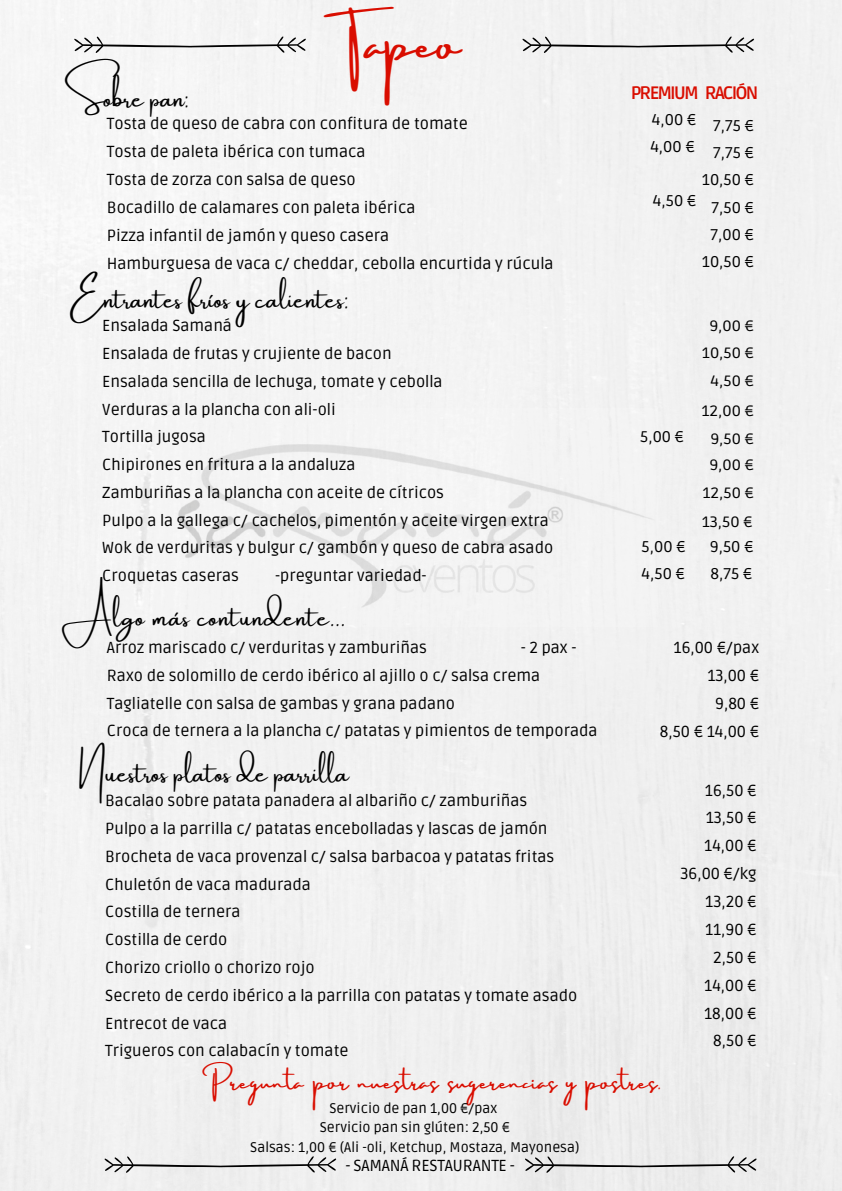
<style>
.page{position:relative;width:842px;height:1191px;background:#fff}
.page>*{position:absolute;margin:0;border:0;box-sizing:border-box;transform-origin:0 0}
.t1{font:45.9px "Amsterdam Three";color:#d90d00}
.t2{font:25px "Amsterdam One";color:#000}
.t3{font:25px "Amsterdam One";letter-spacing:.03em;color:#000}
.t4{font:21px "Amsterdam Three";letter-spacing:.035em;color:#d90d00}
.t5{font:700 18px "Ruda";letter-spacing:-.11em;color:#d90d00}
.t6{font:16.1px/28px "Ruda";color:#000}
.t7{font:16px/27.7px "Ruda";color:#000}
.t8{font:15.6px/27.2px "Ruda";color:#000;text-align:right}
.t9{font:15.5px "Ruda";color:#000}
.t10{font:15px/27.8px "Ruda";color:#000;text-align:center;scale:1.07 1}
.t11{font:14px/19.5px "Ruda";color:#000;text-align:center}
</style>
<div class="page">
<div style="left:0;top:0;width:842px;height:1190px;background:#f1f1f1"></div>
<svg style="left:74px;top:36px;width:232px;height:17px"></svg>
<svg style="left:522px;top:36px;width:232px;height:17px"></svg>
<img style="left:105px;top:408px;width:552px;height:218px">
<svg style="left:525px;top:1155px;width:232px;height:17px;background:#cbcbcb"></svg>
<svg style="left:104px;top:1155px;width:232px;height:17px"></svg>
<h1 class="t1" style="left:347px;top:18px;width:115px">Tapeo</h1>
<h2 class="t2" style="left:64px;top:85px;width:126px">Sobre pan:</h2>
<p class="t6" style="left:107px;top:110px;width:448px">Tosta de queso de cabra con confitura de tomate<br>Tosta de paleta ibérica con tumaca<br>Tosta de zorza con salsa de queso<br>Bocadillo de calamares con paleta ibérica<br>Pizza infantil de jamón y queso casera<br>Hamburguesa de vaca c/ cheddar, cebolla encurtida y rúcula</p>
<p class="t8" style="left:702px;top:112px;width:54px">7,75 €<br>7,75 €<br>10,50 €<br>7,50 €<br>7,00 €<br>10,50 €</p>
<p class="t5" style="left:631px;top:82px;width:129px">PREMIUM RACIÓN</p>
<p class="t8" style="left:650px;top:106px;width:48px;text-align:left">4,00 €<br>4,00 €</p>
<p class="t8" style="left:653px;top:188px;width:45px">4,50 €</p>
<h2 class="t2" style="left:69px;top:286px;width:281px">Entrantes fríos y calientes:</h2>
<p class="t7" style="left:102px;top:312px;width:452px">Ensalada Samaná<br>Ensalada de frutas y crujiente de bacon<br>Ensalada sencilla de lechuga, tomate y cebolla<br>Verduras a la plancha con ali-oli<br>Tortilla jugosa<br>Chipirones en fritura a la andaluza<br>Zamburiñas a la plancha con aceite de cítricos<br>Pulpo a la gallega c/ cachelos, pimentón y aceite virgen extra Wok de verduritas y bulgur c/ gambón y queso de cabra asado Croquetas caseras</p>
<p class="t10" style="left:702px;top:312px;width:50px">9,00 €<br>10,50 €<br>4,50 €</p>
<p class="t10" style="left:701px;top:397px;width:51px;text-align:right">12,00 €<br>9,50 €</p>
<p class="t10" style="left:702px;top:451px;width:50px">9,00 €<br>12,50 €</p>
<p class="t10" style="left:702px;top:508px;width:49px">13,50 €</p>
<p class="t9" style="left:640px;top:428px;width:45px">5,00 €</p>
<p class="t8" style="left:642px;top:533px;width:46px">5,00 €</p>
<p class="t8" style="left:710px;top:533px;width:45px">9,50 €</p>
<p class="t8" style="left:642px;top:560px;width:45px">4,50 €</p>
<p class="t8" style="left:710px;top:560px;width:43px">8,75 €</p>
<p class="t7" style="left:275px;top:562px;width:153px">-preguntar variedad-</p>
<h2 class="t3" style="left:62px;top:603px;width:285px">Algo más contundente...</h2>
<p class="t7" style="left:107px;top:634px;width:322px">Arroz mariscado c/ verduritas y zamburiñas</p>
<p class="t7" style="left:107px;top:634px;width:492px;text-indent:414px">-2pax-Raxo de solomillo de cerdo ibérico al ajillo o c/ salsa crema Tagliatelle con salsa de gambas y grana padano<br>Croca de ternera a la plancha c/ patatas y pimientos de temporada</p>
<p class="t7" style="left:660px;top:634px;width:101px;text-align:right">16,00 €/pax<br>13,00 €<br>9,80 €<br>8,50 € 14,00 €</p>
<h2 class="t2" style="left:79px;top:759px;width:271px">Nuestros platos de parrilla</h2>
<p class="t7" style="left:105px;top:787px;width:474px">Bacalao sobre patata panadera al albariño c/ zamburiñas<br>Pulpo a la parrilla c/ patatas encebolladas y lascas de jamón Brocheta de vaca provenzal c/ salsa barbacoa y patatas fritas Chuletón de vaca madurada<br>Costilla de ternera<br>Costilla de cerdo<br>Chorizo criollo o chorizo rojo<br>Secreto de cerdo ibérico a la parrilla con patatas y tomate asado Entrecot de vaca<br>Trigueros con calabacín y tomate</p>
<p class="t7" style="left:680px;top:776px;width:78px;text-align:right">16,50 €<br>13,50 €<br>14,00 €<br>36,00 €/kg<br>13,20 €<br>11,90 €<br>2,50 €<br>14,00 €<br>18,00 €<br>8,50 €</p>
<h3 class="t4" style="left:212px;top:1070px;width:451px">Pregunta por nuestras sugerencias y postres.</h3>
<p class="t11" style="left:250px;top:1098px;width:331px">Servicio de pan 1,00 €/pax<br>Servicio pan sin glúten: 2,50 €<br>Salsas: 1,00 € (Ali -oli, Ketchup, Mostaza, Mayonesa)</p>
<p class="t7" style="left:345px;top:1152px;width:171px">- SAMANÁ RESTAURANTE -</p>
</div>
